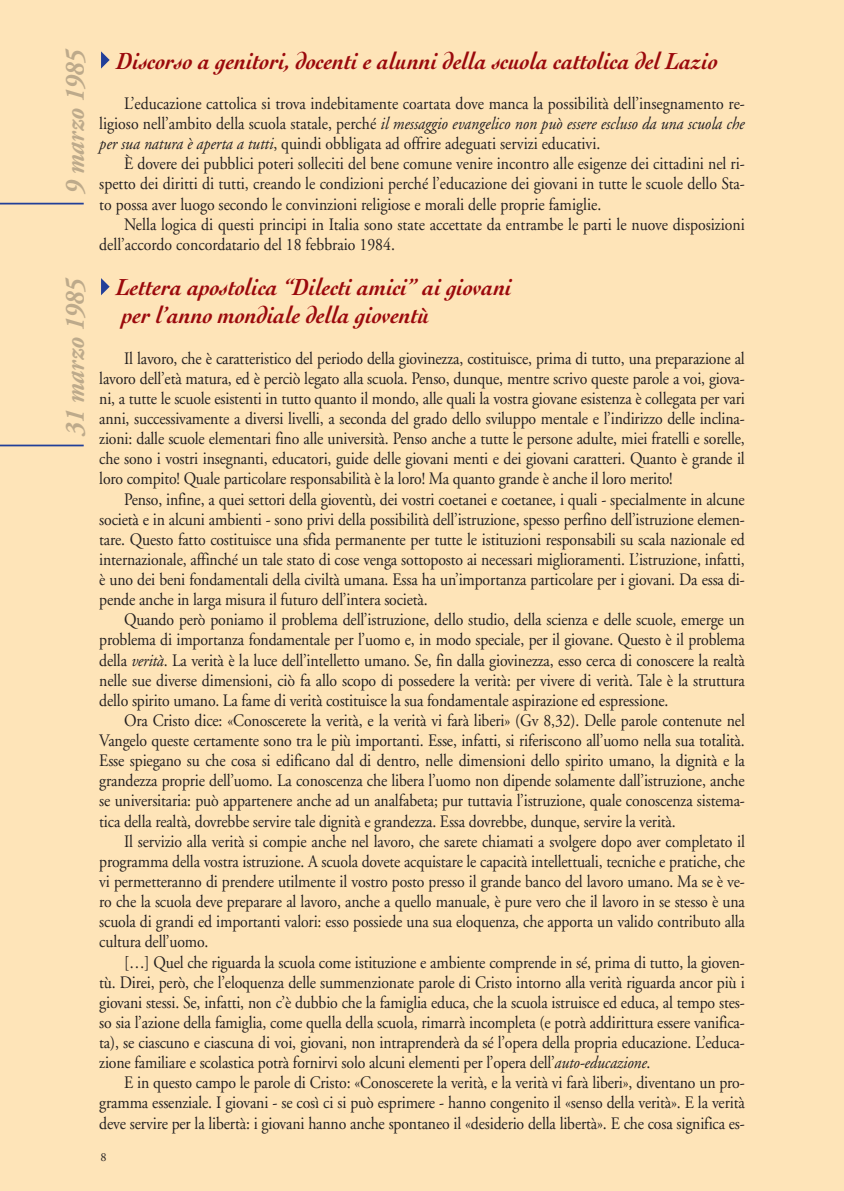
<style>
.page{position:relative;width:844px;height:1191px;background:#fff}
.page>*{position:absolute;margin:0;border:0;box-sizing:border-box;transform-origin:0 0}
.t1{font:italic 700 28px "Adobe Garamond";color:#bdaa8b;scale:.9 1}
.t2{font:italic 700 24.5px/28px "Cochin";color:#9b090c;scale:.9 1}
.t3{font:17.5px/20.1px "Adobe Garamond";letter-spacing:-.01em;color:#231f20;text-align:justify;scale:.9 1}
.t4{font:12.25px "Adobe Garamond";color:#231f20}
.s1{font-style:italic}
</style>
<div class="page">
<hr style="left:843px;top:0;width:1px;height:1191px;background:#fee4b8">
<div style="left:0;top:0;width:843px;height:1191px;background:#fee4b8"></div>
<svg style="left:101px;top:278px;width:9px;height:17px"></svg>
<svg style="left:101px;top:51px;width:9px;height:18px"></svg>
<hr style="left:0;top:444px;width:84px;height:2px;background:#223f99">
<hr style="left:0;top:203px;width:84px;height:1px;background:#223f99">
<h1 class="t1" style="left:64px;top:194px;width:163px;rotate:-90deg">9 marzo 1985</h1>
<h1 class="t1" style="left:64px;top:436px;width:178px;rotate:-90deg">31 marzo 1985</h1>
<h2 class="t2" style="left:117px;top:46px;width:669px">Discorso a genitori, docenti e alunni della scuola cattolica del Lazio</h2>
<p class="t3" style="left:99px;top:95px;width:718px;text-indent:25px">L’educazione cattolica si trova indebitamente coartata dove manca la possibilità dell’insegnamento re&shy;ligioso nell’ambito della scuola statale, perché <span class="s1">il messaggio evangelico non può essere escluso da una scuola che per sua natura è aperta a tutti</span>, quindi obbligata ad offrire adeguati servizi educativi.</p>
<p class="t3" style="left:99px;top:155px;width:718px;text-indent:25px">È dovere dei pubblici poteri solleciti del bene comune venire incontro alle esigenze dei cittadini nel ri&shy;spetto dei diritti di tutti, creando le condizioni perché l’educazione dei giovani in tutte le scuole dello Sta&shy;to possa aver luogo secondo le convinzioni religiose e morali delle proprie famiglie.</p>
<p class="t3" style="left:99px;top:215px;width:718px;text-indent:25px">Nella logica di questi principi in Italia sono state accettate da entrambe le parti le nuove disposizioni dell’accordo concordatario del 18 febbraio 1984.</p>
<h2 class="t2" style="left:117px;top:273px;width:440px">Lettera apostolica “Dilecti amici” ai giovani per l’anno mondiale della gioventù</h2>
<p class="t3" style="left:99px;top:349px;width:718px;text-indent:25px">Il lavoro, che è caratteristico del periodo della giovinezza, costituisce, prima di tutto, una preparazione al lavoro dell’età matura, ed è perciò legato alla scuola. Penso, dunque, mentre scrivo queste parole a voi, giova&shy;ni, a tutte le scuole esistenti in tutto quanto il mondo, alle quali la vostra giovane esistenza è collegata per vari anni, successivamente a diversi livelli, a seconda del grado dello sviluppo mentale e l’indirizzo delle inclina&shy;zioni: dalle scuole elementari fino alle università. Penso anche a tutte le persone adulte, miei fratelli e sorelle, che sono i vostri insegnanti, educatori, guide delle giovani menti e dei giovani caratteri. Quanto è grande il loro compito! Quale particolare responsabilità è la loro! Ma quanto grande è anche il loro merito!</p>
<p class="t3" style="left:99px;top:490px;width:718px;text-indent:25px">Penso, infine, a quei settori della gioventù, dei vostri coetanei e coetanee, i quali - specialmente in alcune società e in alcuni ambienti - sono privi della possibilità dell’istruzione, spesso perfino dell’istruzione elemen&shy;tare. Questo fatto costituisce una sfida permanente per tutte le istituzioni responsabili su scala nazionale ed internazionale, affinché un tale stato di cose venga sottoposto ai necessari miglioramenti. L’istruzione, infatti, è uno dei beni fondamentali della civiltà umana. Essa ha un’importanza particolare per i giovani. Da essa di&shy;pende anche in larga misura il futuro dell’intera società.</p>
<p class="t3" style="left:99px;top:611px;width:718px;text-indent:25px">Quando però poniamo il problema dell’istruzione, dello studio, della scienza e delle scuole, emerge un problema di importanza fondamentale per l’uomo e, in modo speciale, per il giovane. Questo è il problema della <span class="s1">verità</span>. La verità è la luce dell’intelletto umano. Se, fin dalla giovinezza, esso cerca di conoscere la realtà nelle sue diverse dimensioni, ciò fa allo scopo di possedere la verità: per vivere di verità. Tale è la struttura dello spirito umano. La fame di verità costituisce la sua fondamentale aspirazione ed espressione.</p>
<p class="t3" style="left:99px;top:712px;width:718px;text-indent:25px">Ora Cristo dice: «Conoscerete la verità, e la verità vi farà liberi» (Gv 8,32). Delle parole contenute nel Vangelo queste certamente sono tra le più importanti. Esse, infatti, si riferiscono all’uomo nella sua totalità.<br>Esse spiegano su che cosa si edificano dal di dentro, nelle dimensioni dello spirito umano, la dignità e la grandezza proprie dell’uomo. La conoscenza che libera l’uomo non dipende solamente dall’istruzione, anche se universitaria: può appartenere anche ad un analfabeta; pur tuttavia l’istruzione, quale conoscenza sistema&shy;tica della realtà, dovrebbe servire tale dignità e grandezza. Essa dovrebbe, dunque, servire la verità.</p>
<p class="t3" style="left:99px;top:832px;width:718px;text-indent:25px">Il servizio alla verità si compie anche nel lavoro, che sarete chiamati a svolgere dopo aver completato il programma della vostra istruzione. A scuola dovete acquistare le capacità intellettuali, tecniche e pratiche, che vi permetteranno di prendere utilmente il vostro posto presso il grande banco del lavoro umano. Ma se è ve&shy;ro che la scuola deve preparare al lavoro, anche a quello manuale, è pure vero che il lavoro in se stesso è una scuola di grandi ed importanti valori: esso possiede una sua eloquenza, che apporta un valido contributo alla cultura dell’uomo.</p>
<p class="t3" style="left:99px;top:953px;width:718px;text-indent:25px">[…] Quel che riguarda la scuola come istituzione e ambiente comprende in sé, prima di tutto, la gioven&shy;tù. Direi, però, che l’eloquenza delle summenzionate parole di Cristo intorno alla verità riguarda ancor più i giovani stessi. Se, infatti, non c’è dubbio che la famiglia educa, che la scuola istruisce ed educa, al tempo stes&shy;so sia l’azione della famiglia, come quella della scuola, rimarrà incompleta (e potrà addirittura essere vanifica&shy;ta), se ciascuno e ciascuna di voi, giovani, non intraprenderà da sé l’opera della propria educazione. L’educa&shy;zione familiare e scolastica potrà fornirvi solo alcuni elementi per l’opera dell’<span class="s1">auto-educazione</span>.</p>
<p class="t3" style="left:99px;top:1074px;width:718px;text-indent:25px">E in questo campo le parole di Cristo: «Conoscerete la verità, e la verità vi farà liberi», diventano un pro&shy;gramma essenziale. I giovani - se così ci si può esprimere - hanno congenito il «senso della verità». E la verità deve servire per la libertà: i giovani hanno anche spontaneo il «desiderio della libertà». E che cosa significa es-</p>
<p class="t4" style="left:101px;top:1152px;width:8px">8</p>
</div>
